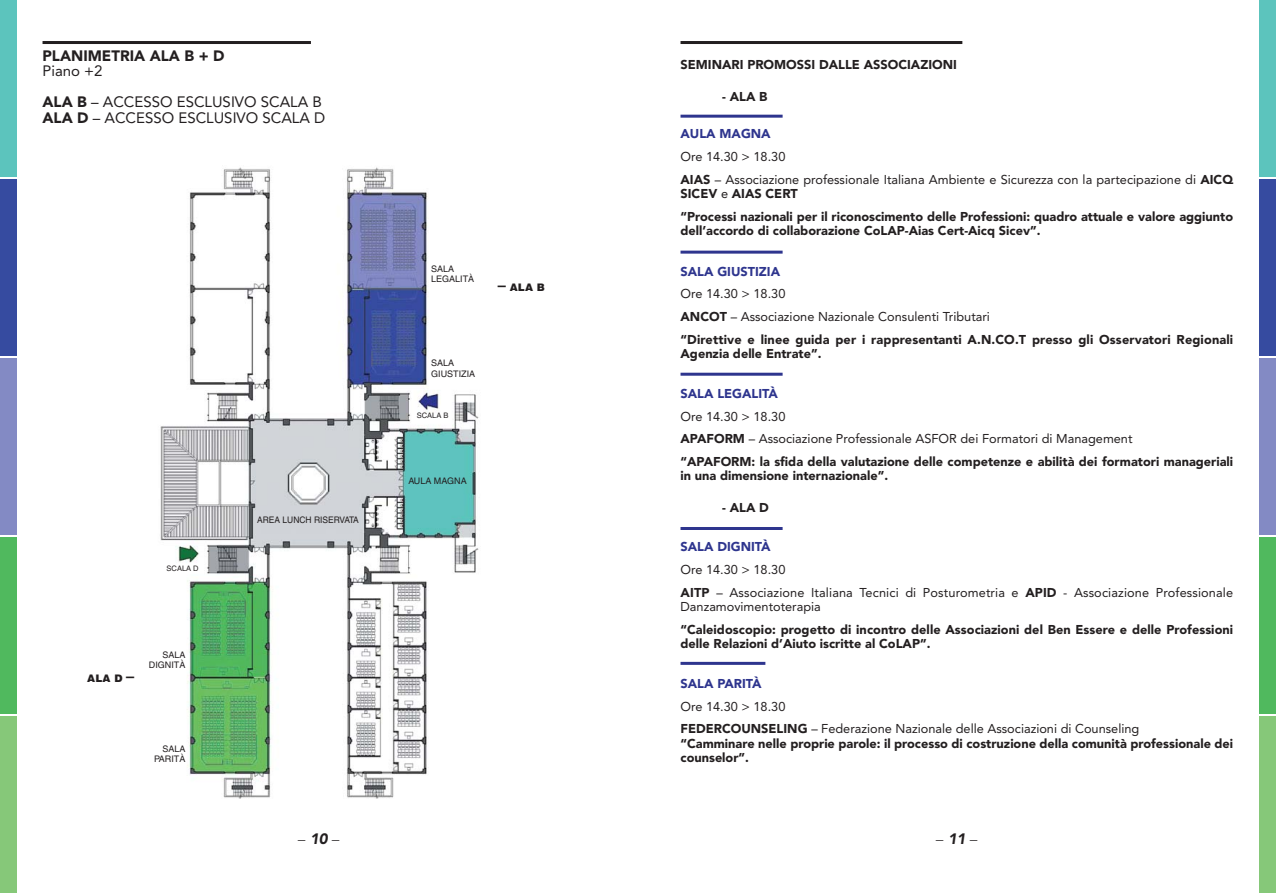
<style>
.page{position:relative;width:1276px;height:893px;background:#fff}
.page>*{position:absolute;margin:0;border:0;box-sizing:border-box;transform-origin:0 0}
.t1{font:15px/31.2px "Avenir";color:#231f20}
.t2{font:900 15px "Avenir";color:#231f20}
.t3{font:italic 900 15px "Avenir";color:#231f20}
.t4{font:900 12.75px/22.8px "Avenir";color:#231f20}
.t5{font:12.75px/22.8px "Avenir";color:#231f20}
.t6{font:900 12.75px "Avenir";color:#2e358e}
.t7{font:900 10.5px "Helvetica";color:#231f20}
.t8{font:9px/10.5px "Helvetica";color:#231f20}
.t9{font:9px "Helvetica";color:#231f20;scale:.94 1}
.t10{font:7.5px "Helvetica";color:#231f20}
.s1{font-weight:900}
.s2{font-weight:400}
</style>
<div class="page">
<img style="left:160px;top:167px;width:319px;height:632px">
<div style="left:0;top:0;width:17px;height:177px;background:#5cc4bd"></div>
<div style="left:0;top:179px;width:17px;height:177px;background:#364ba0"></div>
<div style="left:0;top:358px;width:17px;height:176px;background:#838ac4"></div>
<div style="left:0;top:537px;width:17px;height:176px;background:#50b95e"></div>
<hr style="left:43px;top:41px;width:268px;height:3px;background:#231f20">
<div style="left:0;top:716px;width:17px;height:177px;background:#86c879"></div>
<div style="left:1259px;top:0;width:17px;height:177px;background:#5cc4bd"></div>
<div style="left:1259px;top:179px;width:17px;height:177px;background:#364ba0"></div>
<div style="left:1259px;top:358px;width:17px;height:176px;background:#838ac4"></div>
<div style="left:1259px;top:537px;width:17px;height:176px;background:#50b95e"></div>
<div style="left:1259px;top:716px;width:17px;height:177px;background:#86c879"></div>
<hr style="left:680px;top:41px;width:282px;height:3px;background:#231f20">
<hr style="left:680px;top:115px;width:102px;height:3px;background:#2e358e">
<hr style="left:680px;top:527px;width:102px;height:3px;background:#2e358e">
<hr style="left:680px;top:662px;width:85px;height:3px;background:#2e358e">
<hr style="left:680px;top:251px;width:102px;height:3px;background:#2e358e">
<hr style="left:680px;top:373px;width:102px;height:3px;background:#2e358e">
<p class="t2" style="left:43px;top:49px;width:183px">PLANIMETRIA ALA B + D</p>
<p class="t1" style="left:43px;top:56px;width:281px">Piano +2<br><span class="s1">ALA B</span> – ACCESSO ESCLUSIVO SCALA B</p>
<p class="t1" style="left:43px;top:104px;width:284px"><span class="s1">ALA D</span> – ACCESSO ESCLUSIVO SCALA D</p>
<p class="t10" style="left:167px;top:566px;width:34px">SCALA D</p>
<p class="t7" style="left:87px;top:674px;width:48px">ALA D <sup>_</sup></p>
<p class="t8" style="left:149px;top:650px;width:38px;text-align:right">SALA<br>DIGNITÀ</p>
<p class="t8" style="left:154px;top:744px;width:33px;text-align:right">SALA<br>PARITÀ</p>
<p class="t9" style="left:257px;top:516px;width:110px">AREA LUNCH RISERVATA</p>
<p class="t8" style="left:431px;top:264px;width:44px">SALA<br>LEGALITÀ</p>
<p class="t7" style="left:498px;top:283px;width:49px"><sup>_</sup> ALA B</p>
<p class="t8" style="left:431px;top:359px;width:45px">SALA<br>GIUSTIZIA</p>
<p class="t10" style="left:417px;top:413px;width:33px">SCALA B</p>
<p class="t8" style="left:408px;top:476px;width:60px">AULA MAGNA</p>
<p class="t4" style="left:680px;top:55px;width:278px">SEMINARI PROMOSSI DALLE ASSOCIAZIONI</p>
<p class="t4" style="left:722px;top:86px;width:47px">- ALA B</p>
<p class="t6" style="left:680px;top:129px;width:92px">AULA MAGNA</p>
<p class="t5" style="left:680px;top:146px;width:554px">Ore 14.30 &gt; 18.30<br><span class="s1">AIAS</span> – Associazione professionale Italiana Ambiente e Sicurezza con la partecipazione di <span class="s1">AICQ</span></p>
<p class="t4" style="left:680px;top:183px;width:554px">SICEV <span class="s2">e</span> AIAS CERT<br>“Processi nazionali per il riconoscimento delle Professioni: quadro attuale e valore aggiunto</p>
<p class="t4" style="left:680px;top:220px;width:361px">dell’accordo di collaborazione CoLAP-Aias Cert-Aicq Sicev”.</p>
<p class="t6" style="left:680px;top:266px;width:101px">SALA GIUSTIZIA</p>
<p class="t4" style="left:680px;top:284px;width:554px"><span class="s2">Ore 14.30 &gt; 18.30<br></span>ANCOT <span class="s2">– Associazione Nazionale Consulenti Tributari<br></span>“Direttive e linee guida per i rappresentanti A.N.CO.T presso gli Osservatori Regionali</p>
<p class="t4" style="left:680px;top:343px;width:142px">Agenzia delle Entrate”.</p>
<p class="t6" style="left:680px;top:388px;width:99px">SALA LEGALITÀ</p>
<p class="t4" style="left:680px;top:406px;width:554px"><span class="s2">Ore 14.30 &gt; 18.30<br></span>APAFORM <span class="s2">– Associazione Professionale ASFOR dei Formatori di Management<br></span>“APAFORM: la sfida della valutazione delle competenze e abilità dei formatori manageriali</p>
<p class="t4" style="left:680px;top:466px;width:209px">in una dimensione internazionale”.</p>
<p class="t4" style="left:722px;top:497px;width:48px">- ALA D</p>
<p class="t6" style="left:680px;top:542px;width:91px">SALA DIGNITÀ</p>
<p class="t5" style="left:680px;top:559px;width:554px">Ore 14.30 &gt; 18.30<br><span class="s1">AITP</span> – Associazione Italiana Tecnici di Posturometria e <span class="s1">APID</span> - Associazione Professionale</p>
<p class="t5" style="left:680px;top:596px;width:142px">Danzamovimentoterapia</p>
<p class="t4" style="left:680px;top:623px;width:554px;line-height:14.2px">“Caleidoscopio: progetto di incontro delle Associazioni del Ben Essere e delle Professioni delle Relazioni d’Aiuto iscritte al CoLAP”.</p>
<p class="t6" style="left:680px;top:678px;width:83px">SALA PARITÀ</p>
<p class="t5" style="left:680px;top:696px;width:460px">Ore 14.30 &gt; 18.30<br><span class="s1">FEDERCOUNSELING</span> – Federazione Nazionale delle Associazioni di Counseling</p>
<p class="t4" style="left:680px;top:737px;width:554px;line-height:14.2px">“Camminare nelle proprie parole: il processo di costruzione della comunità professionale dei counselor”.</p>
<p class="t3" style="left:298px;top:830px;width:43px">_10_</p>
<p class="t3" style="left:936px;top:830px;width:43px">_11_</p>
</div>
